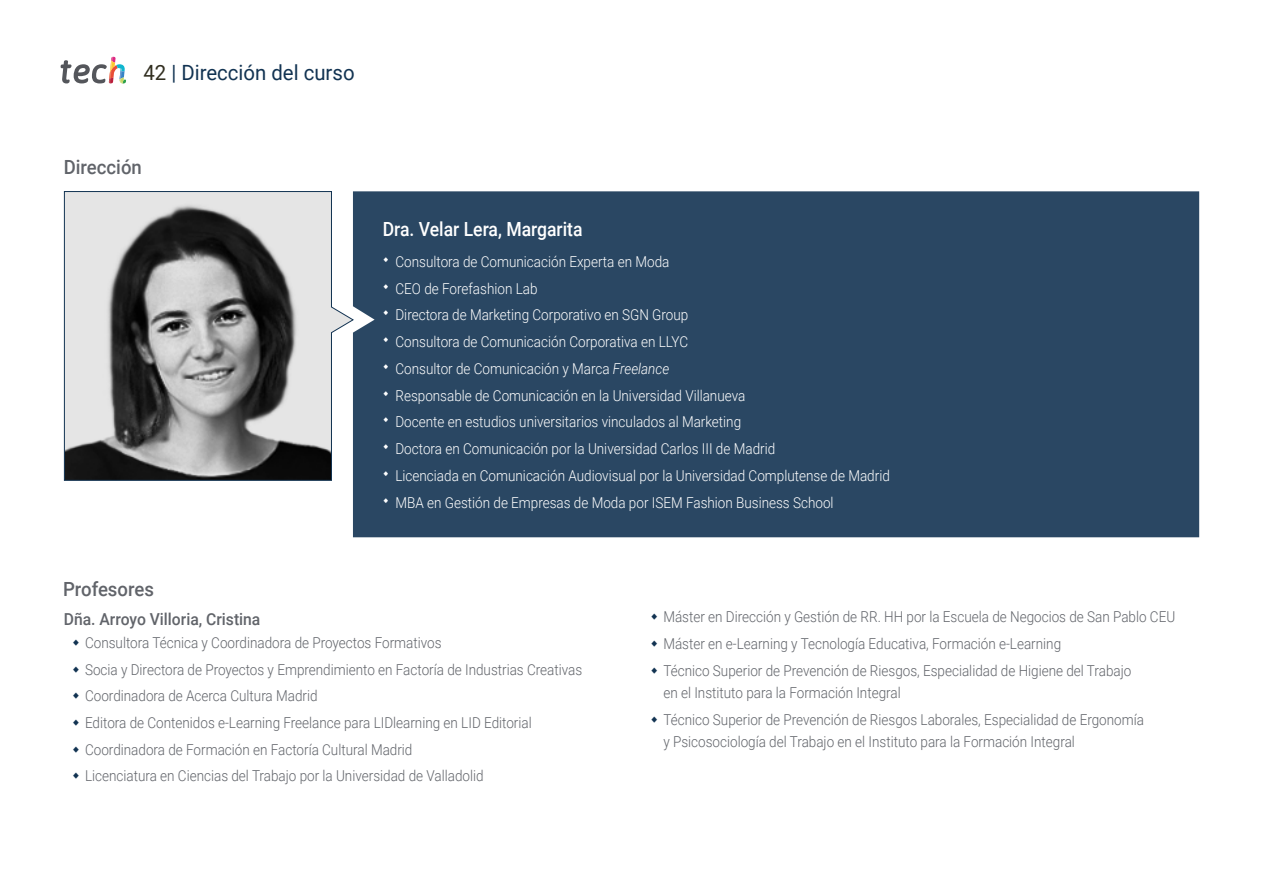
<style>
.page{position:relative;width:1263px;height:893px;background:#fff}
.page>*{position:absolute;margin:0;border:0;box-sizing:border-box;transform-origin:0 0}
.t1{font:21px "Roboto";color:#123352}
.t2{font:500 19.5px "Roboto";color:#fff;scale:.9 1}
.t3{font:500 19.5px "Roboto";color:#61646a;scale:.95 1}
.t4{font:500 16.5px "Roboto";color:#61646a;scale:.95 1}
.t5{font:300 15px/26.7px "Roboto";color:#61646a;scale:.9 1}
.t6{font:300 15px/26.7px "Roboto";color:#fff;scale:.9 1}
.s1{color:#312e20}
.s2{font-style:italic}
</style>
<div class="page">
<svg style="left:61px;top:57px;width:65px;height:27px"></svg>
<div style="left:353px;top:191px;width:846px;height:346px;background:#2a4763"></div>
<svg style="left:64px;top:191px;width:290px;height:290px;background:#979898"></svg>
<svg style="left:384px;top:257px;width:4px;height:5px"></svg>
<svg style="left:384px;top:284px;width:4px;height:5px"></svg>
<svg style="left:384px;top:310px;width:4px;height:5px"></svg>
<svg style="left:384px;top:337px;width:4px;height:5px"></svg>
<svg style="left:384px;top:364px;width:4px;height:5px"></svg>
<svg style="left:384px;top:391px;width:4px;height:5px"></svg>
<svg style="left:384px;top:417px;width:4px;height:5px"></svg>
<svg style="left:384px;top:444px;width:4px;height:5px"></svg>
<svg style="left:384px;top:471px;width:4px;height:5px"></svg>
<svg style="left:384px;top:498px;width:4px;height:5px"></svg>
<h1 class="t1" style="left:144px;top:57px;width:213px"><span class="s1">42</span> | Dirección del curso</h1>
<h2 class="t3" style="left:64px;top:154px;width:84px">Dirección</h2>
<h2 class="t2" style="left:383px;top:215px;width:224px">Dra. Velar Lera, Margarita</h2>
<p class="t6" style="left:395px;top:247px;width:551px">Consultora de Comunicación Experta en Moda<br>CEO de Forefashion Lab<br>Directora de Marketing Corporativo en SGN Group<br>Consultora de Comunicación Corporativa en LLYC<br>Consultor de Comunicación y Marca <span class="s2">Freelance<br></span>Responsable de Comunicación en la Universidad Villanueva<br>Docente en estudios universitarios vinculados al Marketing<br>Doctora en Comunicación por la Universidad Carlos III de Madrid<br>Licenciada en Comunicación Audiovisual por la Universidad Complutense de Madrid MBA en Gestión de Empresas de Moda por ISEM Fashion Business School</p>
<h2 class="t3" style="left:63px;top:575px;width:97px">Profesores</h2>
<p class="t4" style="left:64px;top:608px;width:209px">Dña. Arroyo Villoria, Cristina</p>
<p class="t5" style="left:85px;top:628px;width:554px">Consultora Técnica y Coordinadora de Proyectos Formativos<br>Socia y Directora de Proyectos y Emprendimiento en Factoría de Industrias Creativas Coordinadora de Acerca Cultura Madrid<br>Editora de Contenidos e-Learning Freelance para LIDlearning en LID Editorial Coordinadora de Formación en Factoría Cultural Madrid<br>Licenciatura en Ciencias del Trabajo por la Universidad de Valladolid</p>
<p class="t5" style="left:663px;top:603px;width:570px">Máster en Dirección y Gestión de RR. HH por la Escuela de Negocios de San Pablo CEU<br>Máster en e-Learning y Tecnología Educativa, Formación e-Learning<br>Técnico Superior de Prevención de Riesgos, Especialidad de Higiene del Trabajo</p>
<p class="t5" style="left:663px;top:679px;width:535px">en el Instituto para la Formación Integral<br>Técnico Superior de Prevención de Riesgos Laborales, Especialidad de Ergonomía</p>
<p class="t5" style="left:663px;top:728px;width:459px">y Psicosociología del Trabajo en el Instituto para la Formación Integral</p>
</div>
